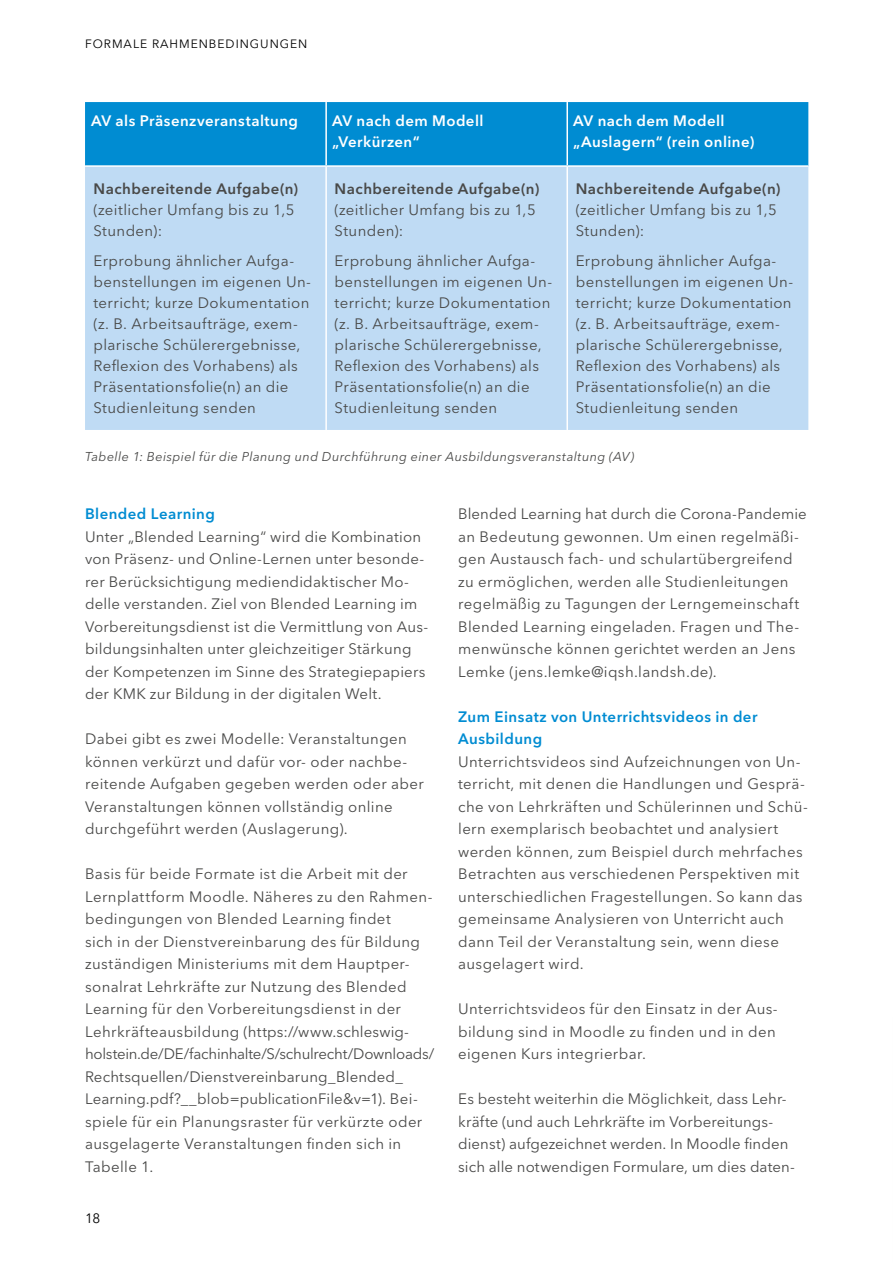
<style>
.page{position:relative;width:893px;height:1263px;background:#fff}
.page>*{position:absolute;margin:0;border:0;box-sizing:border-box;transform-origin:0 0}
.Fließtext{font:15px/22.5px "Avenir Next LT Pro";letter-spacing:.025em;color:#494948}
.Fließtext-2{font:15px/22.5px "Avenir Next LT Pro";letter-spacing:.005em;color:#494948}
.t1{font:600 15px/21px "Avenir Next LT Pro";letter-spacing:.03em;color:#fff}
.Fließtext-3{font:600 15px "Avenir Next LT Pro";letter-spacing:.03em;color:#494948}
.t2{font:600 15px/22.5px "Avenir Next LT Pro";letter-spacing:.03em;color:#008cd2}
.t3{font:13.5px "Avenir Next LT Pro";color:#000}
.t4{font:italic 12.75px "Avenir Next LT Pro";letter-spacing:.03em;color:#494948}
.t5{font:12px "Avenir Next LT Pro";letter-spacing:.08em;color:#000}
</style>
<div class="page">
<div style="left:85px;top:102px;width:723px;height:63px;background:#008cd2"></div>
<div style="left:85px;top:167px;width:723px;height:263px;background:#bfdbf4"></div>
<hr style="left:325px;top:102px;width:2px;height:63px;background:#fff">
<hr style="left:566px;top:102px;width:2px;height:63px;background:#fff">
<hr style="left:566px;top:167px;width:2px;height:263px;background:#fff">
<hr style="left:325px;top:167px;width:2px;height:263px;background:#fff">
<p class="t5" style="left:85px;top:37px;width:224px">FORMALE RAHMENBEDINGUNGEN</p>
<h3 class="t1" style="left:91px;top:110px;width:208px">AV als Präsenzveranstaltung</h3>
<h3 class="t1" style="left:332px;top:110px;width:153px">AV nach dem Modell „Verkürzen“</h3>
<h3 class="t1" style="left:573px;top:110px;width:183px">AV nach dem Modell „Auslagern“ (rein online)</h3>
<p class="Fließtext-3" style="left:94px;top:180px;width:206px">Nachbereitende Aufgabe(n)</p>
<p class="Fließtext" style="left:94px;top:200px;width:203px;line-height:21px">(zeitlicher Umfang bis zu 1,5<br>Stunden):</p>
<p class="Fließtext" style="left:94px;top:250px;width:219px;line-height:21px">Erprobung ähnlicher Aufga&shy;benstellungen im eigenen Un&shy;terricht; kurze Dokumentation (z. B. Arbeitsaufträge, exem&shy;plarische Schülerergebnisse,<br>Reflexion des Vorhabens) als<br>Präsentationsfolie(n) an die<br>Studienleitung senden</p>
<p class="Fließtext-3" style="left:335px;top:180px;width:206px">Nachbereitende Aufgabe(n)</p>
<p class="Fließtext" style="left:335px;top:200px;width:203px;line-height:21px">(zeitlicher Umfang bis zu 1,5<br>Stunden):</p>
<p class="Fließtext" style="left:335px;top:250px;width:219px;line-height:21px">Erprobung ähnlicher Aufga&shy;benstellungen im eigenen Un&shy;terricht; kurze Dokumentation (z. B. Arbeitsaufträge, exem&shy;plarische Schülerergebnisse,<br>Reflexion des Vorhabens) als<br>Präsentationsfolie(n) an die<br>Studienleitung senden</p>
<p class="Fließtext-3" style="left:576px;top:180px;width:206px">Nachbereitende Aufgabe(n)</p>
<p class="Fließtext" style="left:576px;top:200px;width:203px;line-height:21px">(zeitlicher Umfang bis zu 1,5<br>Stunden):</p>
<p class="Fließtext" style="left:576px;top:250px;width:219px;line-height:21px">Erprobung ähnlicher Aufga&shy;benstellungen im eigenen Un&shy;terricht; kurze Dokumentation (z. B. Arbeitsaufträge, exem&shy;plarische Schülerergebnisse,<br>Reflexion des Vorhabens) als<br>Präsentationsfolie(n) an die<br>Studienleitung senden</p>
<p class="t4" style="left:85px;top:449px;width:551px">Tabelle 1: Beispiel für die Planung und Durchführung einer Ausbildungsveranstaltung (AV)</p>
<h3 class="t2" style="left:85px;top:503px;width:131px">Blended Learning</h3>
<p class="Fließtext" style="left:85px;top:525px;width:345px">Unter „Blended Learning“ wird die Kombination von Präsenz- und Online-Lernen unter besonde&shy;rer Berücksichtigung mediendidaktischer Mo&shy;delle verstanden. Ziel von Blended Learning im Vorbereitungsdienst ist die Vermittlung von Aus&shy;bildungsinhalten unter gleichzeitiger Stärkung der Kompetenzen im Sinne des Strategiepapiers der KMK zur Bildung in der digitalen Welt.</p>
<p class="Fließtext" style="left:85px;top:728px;width:340px">Dabei gibt es zwei Modelle: Veranstaltungen können verkürzt und dafür vor- oder nachbe&shy;reitende Aufgaben gegeben werden oder aber Veranstaltungen können vollständig online durchgeführt werden (Auslagerung).</p>
<p class="Fließtext" style="left:85px;top:863px;width:351px">Basis für beide Formate ist die Arbeit mit der Lernplattform Moodle. Näheres zu den Rahmen&shy;bedingungen von Blended Learning findet<br>sich in der Dienstvereinbarung des für Bildung zuständigen Ministeriums mit dem Hauptper&shy;sonalrat Lehrkräfte zur Nutzung des Blended Learning für den Vorbereitungsdienst in der Lehrkräfteausbildung (https://www.schleswig&shy;holstein.de/DE/fachinhalte/S/schulrecht/Downloads/ Rechtsquellen/Dienstvereinbarung_Blended_ Learning.pdf?__blob=publicationFile&amp;v=1). Bei&shy;spiele für ein Planungsraster für verkürzte oder ausgelagerte Veranstaltungen finden sich in Tabelle 1.</p>
<p class="t3" style="left:85px;top:1211px;width:17px">18</p>
<p class="Fließtext" style="left:458px;top:503px;width:350px">Blended Learning hat durch die Corona-Pandemie an Bedeutung gewonnen. Um einen regelmäßi&shy;gen Austausch fach- und schulartübergreifend zu ermöglichen, werden alle Studienleitungen regelmäßig zu Tagungen der Lerngemeinschaft Blended Learning eingeladen. Fragen und The&shy;menwünsche können gerichtet werden an Jens Lemke (jens.lemke@iqsh.landsh.de).</p>
<h3 class="t2" style="left:458px;top:705px;width:301px">Zum Einsatz von Unterrichtsvideos in der<br>Ausbildung</h3>
<p class="Fließtext" style="left:458px;top:750px;width:351px">Unterrichtsvideos sind Aufzeichnungen von Un&shy;terricht, mit denen die Handlungen und Gesprä&shy;che von Lehrkräften und Schülerinnen und Schü&shy;lern exemplarisch beobachtet und analysiert werden können, zum Beispiel durch mehrfaches Betrachten aus verschiedenen Perspektiven mit unterschiedlichen Fragestellungen. So kann das gemeinsame Analysieren von Unterricht auch dann Teil der Veranstaltung sein, wenn diese ausgelagert wird.</p>
<p class="Fließtext" style="left:458px;top:998px;width:321px">Unterrichtsvideos für den Einsatz in der Aus&shy;bildung sind in Moodle zu finden und in den eigenen Kurs integrierbar.</p>
<p class="Fließtext-2" style="left:458px;top:1088px;width:338px">Es besteht weiterhin die Möglichkeit, dass Lehr&shy;kräfte (und auch Lehrkräfte im Vorbereitungs&shy;dienst) aufgezeichnet werden. In Moodle finden sich alle notwendigen Formulare, um dies daten-</p>
</div>
